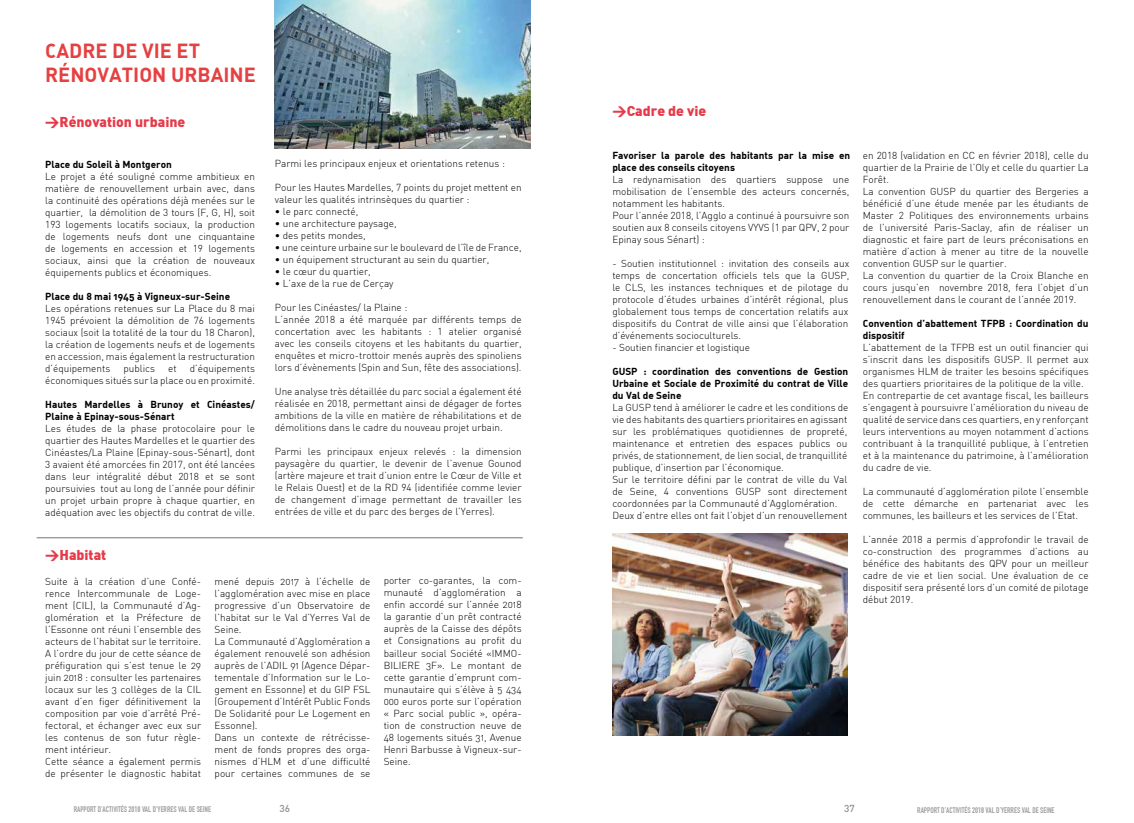
<style>
.page{position:relative;width:1134px;height:823px;background:#fff}
.page>*{position:absolute;margin:0;border:0;box-sizing:border-box;transform-origin:0 0}
.t1{font:700 20px/24px "DIN Alternate";color:#e64142}
.t2{font:900 14px "DIN";color:#e63a4a}
.t3{font:300 10px/12px "DIN";color:#000;text-align:justify}
.t4{font:300 10px/12px "DIN Alternate";color:#000}
.t5{font:700 10px/12px "DIN Alternate";color:#000}
.t6{font:500 10px "DIN";color:#96908e}
.t7{font:700 8px "DIN Condensed";color:#9c9e9f}
</style>
<div class="page">
<hr style="left:37px;top:537px;width:486px;height:1px;background:#7b6c72">
<img style="left:612px;top:533px;width:235px;height:202px">
<img style="left:275px;top:0;width:256px;height:148px">
<h1 class="t1" style="left:45px;top:37px;width:212px">CADRE DE VIE ET<br>RÉNOVATION URBAINE</h1>
<h2 class="t2" style="left:45px;top:112px;width:142px">&gt;Rénovation urbaine</h2>
<p class="t5" style="left:45px;top:157px;width:128px">Place du Soleil à Montgeron</p>
<p class="t3" style="left:45px;top:170px;width:211px">Le projet a été souligné comme ambitieux en matière de renouvellement urbain avec, dans la continuité des opérations déjà menées sur le quartier, la démolition de 3 tours (F, G, H), soit 193 logements locatifs sociaux, la production de logements neufs dont une cinquantaine de logements en accession et 19 logements sociaux, ainsi que la création de nouveaux équipements publics et économiques.</p>
<p class="t5" style="left:45px;top:289px;width:186px">Place du 8 mai 1945 à Vigneux-sur-Seine</p>
<p class="t3" style="left:45px;top:302px;width:211px">Les opérations retenues sur La Place du 8 mai 1945 prévoient la démolition de 76 logements sociaux (soit la totalité de la tour du 18 Charon), la création de logements neufs et de logements en accession, mais également la restructuration d’équipements</p>
<p class="t3" style="left:45px;top:362px;width:211px;text-align:right">d’équipements<br>économiques situés sur la place ou en proximité.</p>
<p class="t5" style="left:45px;top:397px;width:211px">Hautes Mardelles à Brunoy et Cinéastes/<br>Plaine à Epinay-sous-Sénart</p>
<p class="t3" style="left:45px;top:422px;width:211px">Les études de la phase protocolaire pour le quartier des Hautes Mardelles et le quartier des Cinéastes/La Plaine (Epinay-sous-Sénart), dont 3 avaient été amorcées fin 2017, ont été lancées dans leur intégralité début 2018 et se sont poursuivies tout au long de l’année pour définir un projet urbain propre à chaque quartier, en adéquation avec les objectifs du contrat de ville.</p>
<p class="t3" style="left:123px;top:362px;width:33px">publics</p>
<p class="t3" style="left:168px;top:362px;width:10px">et</p>
<p class="t3" style="left:275px;top:157px;width:232px">Parmi les principaux enjeux et orientations retenus :</p>
<p class="t3" style="left:275px;top:181px;width:248px">Pour les Hautes Mardelles, 7 points du projet mettent en valeur les qualités intrinsèques du quartier :</p>
<p class="t3" style="left:275px;top:205px;width:85px">• le parc connecté,</p>
<p class="t3" style="left:275px;top:217px;width:123px">• une architecture paysage,</p>
<p class="t3" style="left:275px;top:229px;width:92px">• des petits mondes,</p>
<p class="t3" style="left:275px;top:241px;width:248px">• une ceinture urbaine sur le boulevard de l’île de France,</p>
<p class="t3" style="left:275px;top:253px;width:216px">• un équipement structurant au sein du quartier,</p>
<p class="t3" style="left:275px;top:265px;width:97px">• le cœur du quartier,</p>
<p class="t3" style="left:275px;top:277px;width:120px">• L’axe de la rue de Cerçay</p>
<p class="t3" style="left:275px;top:301px;width:248px;text-align:left">Pour les Cinéastes/ la Plaine :<br>L’année 2018 a été marquée par différents temps de concertation avec les habitants : 1 atelier organisé avec les conseils citoyens et les habitants du quartier, enquêtes et micro-trottoir menés auprès des spinoliens lors d’évènements (Spin and Sun, fête des associations).</p>
<p class="t3" style="left:275px;top:385px;width:248px">Une analyse très détaillée du parc social a également été réalisée en 2018, permettant ainsi de dégager de fortes ambitions de la ville en matière de réhabilitations et de démolitions dans le cadre du nouveau projet urbain.</p>
<p class="t3" style="left:275px;top:445px;width:248px">Parmi les principaux enjeux relevés : la dimension paysagère du quartier, le devenir de l’avenue Gounod (artère majeure et trait d’union entre le Cœur de Ville et le Relais Ouest) et de la RD 94 (identifiée comme levier de changement d’image permettant de travailler les entrées de ville et du parc des berges de l’Yerres).</p>
<h2 class="t2" style="left:45px;top:545px;width:63px">&gt;Habitat</h2>
<p class="t4" style="left:45px;top:574px;width:157px">Suite à la création d’une Confé&shy;rence Intercommunale de Loge&shy;ment (CIL), la Communauté d’Ag&shy;glomération et la Préfecture de l’Essonne ont réuni l’ensemble des acteurs de l’habitat sur le territoire.<br>A l’ordre du jour de cette séance de préfiguration qui s’est tenue le 29 juin 2018 : consulter les partenaires locaux sur les 3 collèges de la CIL avant d’en figer définitivement la composition par voie d’arrêté Pré&shy;fectoral, et échanger avec eux sur les contenus de son futur règle&shy;ment intérieur.<br>Cette séance a également permis de présenter le diagnostic habitat</p>
<p class="t4" style="left:215px;top:575px;width:157px">mené depuis 2017 à l’échelle de l’agglomération avec mise en place progressive d’un Observatoire de l’habitat sur le Val d’Yerres Val de<br>Seine.<br>La Communauté d’Agglomération a également renouvelé son adhésion auprès de l’ADIL 91 (Agence Dépar&shy;tementale d’Information sur le Lo&shy;gement en Essonne) et du GIP FSL (Groupement d’Intérêt Public Fonds<br>De Solidarité pour Le Logement en<br>Essonne).<br>Dans un contexte de rétrécisse&shy;ment de fonds propres des orga&shy;nismes d’HLM et d’une difficulté pour certaines communes de se</p>
<p class="t4" style="left:384px;top:574px;width:139px;text-align:justify">porter co-garantes, la com&shy;munauté d’agglomération a enfin accordé sur l’année 2018 la garantie d’un prêt contracté auprès de la Caisse des dépôts et Consignations au profit du bailleur social Société «IMMO-BILIERE 3F». Le montant de cette garantie d’emprunt com&shy;munautaire qui s’élève à 5 434<br>000 euros porte sur l’opération « Parc social public », opéra&shy;tion de construction neuve de 48 logements situés 31, Avenue Henri Barbusse à Vigneux-sur-Seine.</p>
<h2 class="t2" style="left:612px;top:101px;width:96px">&gt;Cadre de vie</h2>
<p class="t5" style="left:612px;top:149px;width:239px">Favoriser la parole des habitants par la mise en place des conseils citoyens</p>
<p class="t3" style="left:612px;top:173px;width:238px;text-align:left">La redynamisation des quartiers suppose une mobilisation de l’ensemble des acteurs concernés, notamment les habitants.<br>Pour l’année 2018, l’Agglo a continué à poursuivre son soutien aux 8 conseils citoyens VYVS (1 par QPV, 2 pour Epinay sous Sénart) :</p>
<p class="t3" style="left:612px;top:257px;width:239px">- Soutien institutionnel : invitation des conseils aux temps de concertation officiels tels que la GUSP, le CLS, les instances techniques et de pilotage du protocole d’études urbaines d’intérêt régional, plus globalement tous temps de concertation relatifs aux dispositifs du Contrat de ville ainsi que l’élaboration d’événements socioculturels.</p>
<p class="t3" style="left:612px;top:341px;width:139px">- Soutien financier et logistique</p>
<p class="t5" style="left:612px;top:365px;width:237px;text-align:justify">GUSP : coordination des conventions de Gestion Urbaine et Sociale de Proximité du contrat de Ville du Val de Seine</p>
<p class="t3" style="left:612px;top:401px;width:238px;text-align:left">La GUSP tend à améliorer le cadre et les conditions de vie des habitants des quartiers prioritaires en agissant sur les problématiques quotidiennes de propreté, maintenance et entretien des espaces publics ou privés, de stationnement, de lien social, de tranquillité publique, d’insertion par l’économique.<br>Sur le territoire défini par le contrat de ville du Val de Seine, 4 conventions GUSP sont directement coordonnées par la Communauté d’Agglomération.<br>Deux d’entre elles ont fait l’objet d’un renouvellement</p>
<p class="t3" style="left:863px;top:149px;width:227px;text-align:left">en 2018 (validation en CC en février 2018), celle du quartier de la Prairie de l’Oly et celle du quartier La Forêt.<br>La convention GUSP du quartier des Bergeries a bénéficié d’une étude menée par les étudiants de Master 2 Politiques des environnements urbains de l’université Paris-Saclay, afin de réaliser un diagnostic et faire part de leurs préconisations en matière d’action à mener au titre de la nouvelle convention GUSP sur le quartier.<br>La convention du quartier de la Croix Blanche en cours jusqu’en novembre 2018, fera l’objet d’un renouvellement dans le courant de l’année 2019.</p>
<p class="t5" style="left:863px;top:317px;width:227px">Convention d’abattement TFPB : Coordination du dispositif</p>
<p class="t3" style="left:863px;top:341px;width:227px;text-align:left">L’abattement de la TFPB est un outil financier qui s’inscrit dans les dispositifs GUSP. Il permet aux organismes HLM de traiter les besoins spécifiques des quartiers prioritaires de la politique de la ville.<br>En contrepartie de cet avantage fiscal, les bailleurs s’engagent à poursuivre l’amélioration du niveau de qualité de service dans ces quartiers, en y renforçant leurs interventions au moyen notamment d’actions contribuant à la tranquillité publique, à l’entretien et à la maintenance du patrimoine, à l’amélioration du cadre de vie.</p>
<p class="t3" style="left:863px;top:485px;width:227px">La communauté d’agglomération pilote l’ensemble de cette démarche en partenariat avec les communes, les bailleurs et les services de l’Etat.</p>
<p class="t3" style="left:863px;top:533px;width:227px">L’année 2018 a permis d’approfondir le travail de co-construction des programmes d’actions au bénéfice des habitants des QPV pour un meilleur cadre de vie et lien social. Une évaluation de ce dispositif sera présenté lors d’un comité de pilotage début 2019.</p>
<p class="t7" style="left:74px;top:804px;width:139px">RAPPORT D’ACTIVITÉS 2018 VAL D’YERRES VAL DE SEINE</p>
<p class="t6" style="left:280px;top:801px;width:12px">36</p>
<p class="t6" style="left:844px;top:802px;width:12px">37</p>
<p class="t7" style="left:917px;top:804px;width:139px">RAPPORT D’ACTIVITÉS 2018 VAL D’YERRES VAL DE SEINE</p>
</div>
